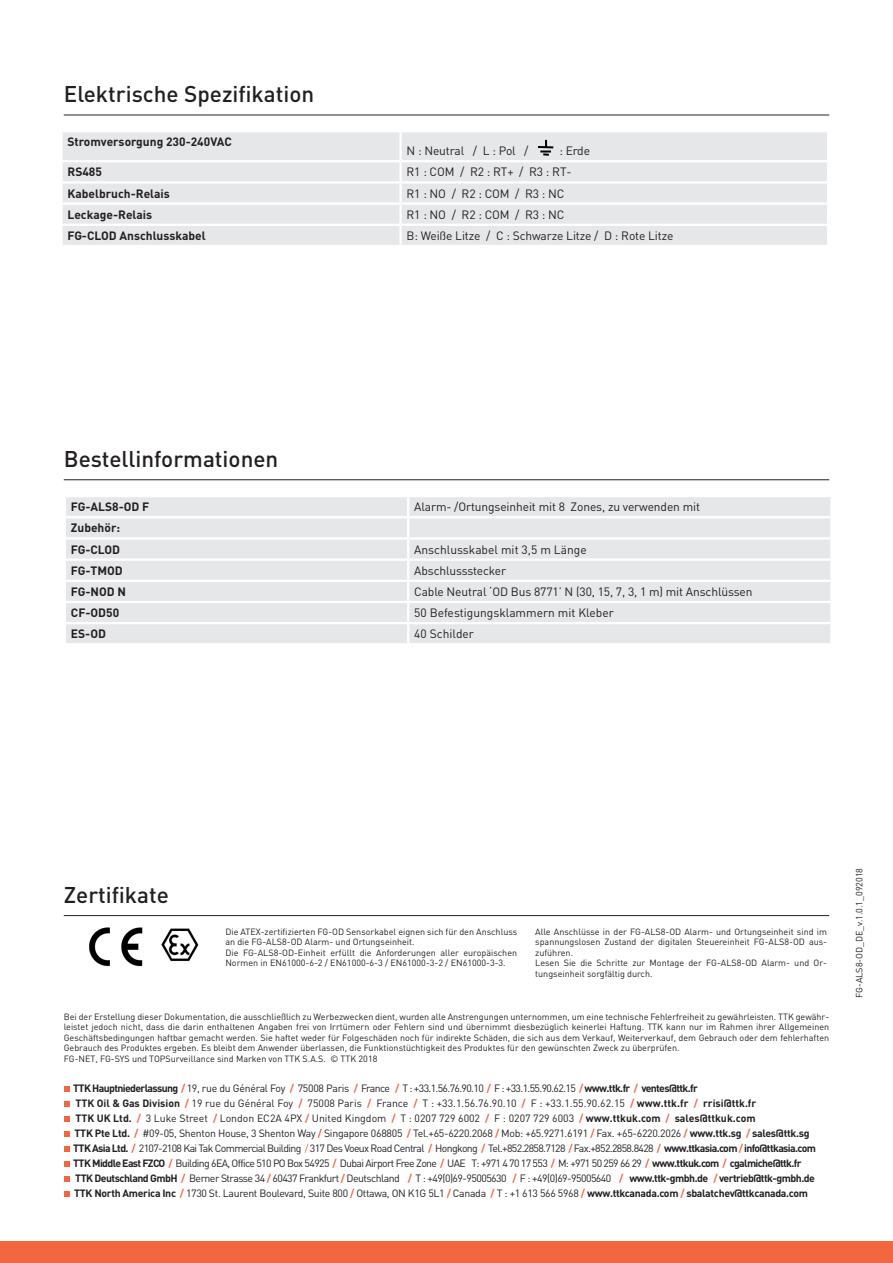
<style>
.page{position:relative;width:893px;height:1263px;background:#fff}
.page>*{position:absolute;margin:0;border:0;box-sizing:border-box;transform-origin:0 0}
.t1{font:500 22.5px "DINOT";color:#231f20}
.t2{font:12px "DINOT";letter-spacing:-.01em;color:#231f20}
.t3{font:700 12px/21.1px "DINOT";color:#231f20}
.t4{font:10.5px/15px "DINOT";letter-spacing:-.05em;color:#231f20}
.t5{font:9px/10.5px "DINOT";color:#231f20}
.s1{font-weight:700}
.s2{font-weight:700;color:#f26640}
.s3{color:#f26640}
</style>
<div class="page">
<div style="left:0;top:1242px;width:893px;height:21px;background:#f26640"></div>
<div style="left:66px;top:497px;width:764px;height:146px;background:#e6e7e9"></div>
<hr style="left:64px;top:516px;width:344px;height:2px;background:#fff">
<hr style="left:408px;top:516px;width:425px;height:2px;background:#fff">
<hr style="left:64px;top:537px;width:344px;height:3px;background:#fff">
<hr style="left:408px;top:537px;width:425px;height:3px;background:#fff">
<hr style="left:64px;top:558px;width:344px;height:3px;background:#fff">
<hr style="left:408px;top:558px;width:425px;height:3px;background:#fff">
<hr style="left:64px;top:580px;width:344px;height:2px;background:#fff">
<hr style="left:408px;top:580px;width:425px;height:2px;background:#fff">
<hr style="left:64px;top:601px;width:344px;height:2px;background:#fff">
<hr style="left:408px;top:601px;width:425px;height:2px;background:#fff">
<hr style="left:64px;top:622px;width:344px;height:2px;background:#fff">
<hr style="left:408px;top:622px;width:425px;height:2px;background:#fff">
<svg style="left:407px;top:497px;width:2px;height:146px"></svg>
<hr style="left:64px;top:915px;width:765px;height:1px;background:#231f20">
<hr style="left:64px;top:479px;width:765px;height:1px;background:#231f20">
<img style="left:89px;top:927px;width:54px;height:40px">
<img style="left:161px;top:928px;width:38px;height:34px">
<div style="left:63px;top:132px;width:764px;height:113px;background:#e6e7e9"></div>
<hr style="left:399px;top:132px;width:3px;height:28px;background:#fff">
<hr style="left:60px;top:160px;width:341px;height:2px;background:#fff">
<hr style="left:401px;top:160px;width:428px;height:2px;background:#fff">
<hr style="left:399px;top:162px;width:3px;height:19px;background:#fff">
<hr style="left:60px;top:181px;width:341px;height:3px;background:#fff">
<hr style="left:401px;top:181px;width:428px;height:3px;background:#fff">
<hr style="left:399px;top:184px;width:3px;height:18px;background:#fff">
<hr style="left:60px;top:202px;width:341px;height:3px;background:#fff">
<hr style="left:401px;top:202px;width:428px;height:3px;background:#fff">
<hr style="left:399px;top:205px;width:3px;height:19px;background:#fff">
<hr style="left:60px;top:224px;width:341px;height:2px;background:#fff">
<hr style="left:401px;top:224px;width:428px;height:2px;background:#fff">
<hr style="left:399px;top:226px;width:3px;height:19px;background:#fff">
<svg style="left:538px;top:140px;width:15px;height:15px"></svg>
<hr style="left:64px;top:115px;width:765px;height:1px;background:#231f20">
<svg style="left:64px;top:1086px;width:5px;height:6px"></svg>
<svg style="left:64px;top:1101px;width:5px;height:6px"></svg>
<svg style="left:64px;top:1116px;width:5px;height:6px"></svg>
<svg style="left:64px;top:1131px;width:5px;height:6px"></svg>
<svg style="left:64px;top:1146px;width:5px;height:6px"></svg>
<svg style="left:64px;top:1161px;width:5px;height:6px"></svg>
<svg style="left:64px;top:1176px;width:5px;height:6px"></svg>
<svg style="left:64px;top:1191px;width:5px;height:6px"></svg>
<h1 class="t1" style="left:64px;top:79px;width:252px">Elektrische Spezifikation</h1>
<h2 class="t3" style="left:68px;top:131px;width:166px">Stromversorgung 230-240VAC</h2>
<h2 class="t2" style="left:407px;top:143px;width:123px">N : Neutral / L : Pol /</h2>
<h2 class="t2" style="left:559px;top:143px;width:32px">: Erde</h2>
<h2 class="t3" style="left:68px;top:161px;width:36px">RS485</h2>
<h2 class="t2" style="left:407px;top:164px;width:166px">R1 : COM / R2 : RT+ / R3 : RT-</h2>
<h2 class="t3" style="left:68px;top:182px;width:104px">Kabelbruch-Relais</h2>
<h2 class="t2" style="left:407px;top:185px;width:159px">R1 : NO / R2 : COM / R3 : NC</h2>
<h2 class="t3" style="left:68px;top:203px;width:86px">Leckage-Relais</h2>
<h2 class="t2" style="left:407px;top:206px;width:159px">R1 : NO / R2 : COM / R3 : NC</h2>
<h2 class="t3" style="left:68px;top:224px;width:140px">FG-CLOD Anschlusskabel</h2>
<h2 class="t2" style="left:407px;top:227px;width:268px">B: Weiße Litze / C : Schwarze Litze / D : Rote Litze</h2>
<h1 class="t1" style="left:64px;top:444px;width:216px">Bestellinformationen</h1>
<h2 class="t3" style="left:71px;top:496px;width:80px">FG-ALS8-OD F</h2>
<h2 class="t2" style="left:414px;top:499px;width:287px">Alarm- /Ortungseinheit mit 8 Zones, zu verwenden mit</h2>
<h2 class="t3" style="left:71px;top:517px;width:51px">Zubehör:<br>FG-CLOD</h2>
<h2 class="t2" style="left:414px;top:541px;width:174px">Anschlusskabel mit 3,5 m Länge</h2>
<h2 class="t3" style="left:71px;top:559px;width:53px">FG-TMOD</h2>
<h2 class="t2" style="left:414px;top:562px;width:94px">Abschlussstecker</h2>
<h2 class="t3" style="left:71px;top:580px;width:57px">FG-NOD N</h2>
<h2 class="t2" style="left:414px;top:583px;width:340px">Cable Neutral ‘OD Bus 8771’ N (30, 15, 7, 3, 1 m) mit Anschlüssen</h2>
<h2 class="t3" style="left:71px;top:602px;width:50px">CF-OD50</h2>
<h2 class="t2" style="left:414px;top:605px;width:201px">50 Befestigungsklammern mit Kleber</h2>
<h2 class="t3" style="left:71px;top:623px;width:37px">ES-OD</h2>
<h2 class="t2" style="left:414px;top:626px;width:61px">40 Schilder</h2>
<h1 class="t1" style="left:64px;top:879px;width:107px">Zertifikate</h1>
<p class="t5" style="left:225px;top:926px;width:293px">Die ATEX-zertifizierten FG-OD Sensorkabel eignen sich für den Anschluss an die FG-ALS8-OD Alarm- und Ortungseinheit.<br>Die FG-ALS8-OD-Einheit erfüllt die Anforderungen aller europäischen Normen in EN61000-6-2 / EN61000-6-3 / EN61000-3-2 / EN61000-3-3.</p>
<p class="t5" style="left:535px;top:926px;width:293px">Alle Anschlüsse in der FG-ALS8-OD Alarm- und Ortungseinheit sind im spannungslosen Zustand der digitalen Steuereinheit FG-ALS8-OD aus&shy;zuführen.<br>Lesen Sie die Schritte zur Montage der FG-ALS8-OD Alarm- und Or&shy;tungseinheit sorgfältig durch.</p>
<p class="t5" style="left:64px;top:1011px;width:767px">Bei der Erstellung dieser Dokumentation, die ausschließlich zu Werbezwecken dient, wurden alle Anstrengungen unternommen, um eine technische Fehlerfreiheit zu gewährleisten. TTK gewähr&shy;leistet jedoch nicht, dass die darin enthaltenen Angaben frei von Irrtümern oder Fehlern sind und übernimmt diesbezüglich keinerlei Haftung. TTK kann nur im Rahmen ihrer Allgemeinen Geschäftsbedingungen haftbar gemacht werden. Sie haftet weder für Folgeschäden noch für indirekte Schäden, die sich aus dem Verkauf, Weiterverkauf, dem Gebrauch oder dem fehlerhaften Gebrauch des Produktes ergeben. Es bleibt dem Anwender überlassen, die Funktionstüchtigkeit des Produktes für den gewünschten Zweck zu überprüfen.<br>FG-NET, FG-SYS und TOPSurveillance sind Marken von TTK S.A.S. © TTK 2018</p>
<p class="t4" style="left:73px;top:1080px;width:744px"><span class="s1">TTK Hauptniederlassung</span> <span class="s2">/</span> 19, rue du Général Foy <span class="s2">/</span> 75008 Paris <span class="s2">/</span> France <span class="s2">/</span> T : +33.1.56.76.90.10 <span class="s2">/</span> F : +33.1.55.90.62.15 <span class="s2">/</span> <span class="s1">www.ttk.fr</span> <span class="s2">/</span> <span class="s1">ventes@ttk.fr<br>TTK Oil &amp; Gas Division</span> <span class="s2">/</span> 19 rue du Général Foy <span class="s2">/</span> 75008 Paris <span class="s2">/</span> France <span class="s2">/</span> T : +33.1.56.76.90.10 <span class="s2">/</span> F : +33.1.55.90.62.15 <span class="s2">/</span> <span class="s1">www.ttk.fr</span> <span class="s2">/</span> <span class="s1">rrisi@ttk.fr<br>TTK UK Ltd.</span> <span class="s2">/</span> 3 Luke Street <span class="s2">/</span> London EC2A 4PX <span class="s2">/</span> United Kingdom <span class="s2">/</span> T : 0207 729 6002 <span class="s2">/</span> F : 0207 729 6003 <span class="s2">/</span> <span class="s1">www.ttkuk.com</span> <span class="s2">/</span> <span class="s1">sales@ttkuk.com<br>TTK Pte Ltd.</span> <span class="s2">/</span> #09-05, Shenton House, 3 Shenton Way <span class="s2">/</span> Singapore 068805 <span class="s2">/</span> Tel.+65-6220.2068 <span class="s2">/</span> Mob: +65.9271.6191 <span class="s2">/</span> Fax. +65-6220.2026 <span class="s2">/</span> <span class="s1">www.ttk.sg</span> <span class="s2">/</span> <span class="s1">sales@ttk.sg TTK Asia Ltd.</span> <span class="s2">/</span> 2107-2108 Kai Tak Commercial Building <span class="s3">/</span> 317 Des Voeux Road Central <span class="s2">/</span> Hongkong <span class="s2">/</span> Tel.+852.2858.7128 <span class="s2">/</span> Fax.+852.2858.8428 <span class="s2">/</span> <span class="s1">www.ttkasia.com</span> <span class="s2">/</span> <span class="s1">info@ttkasia.com TTK Middle East FZCO</span> <span class="s2">/</span> Building 6EA, Office 510 PO Box 54925 <span class="s2">/</span> Dubai Airport Free Zone <span class="s2">/</span> UAE T: +971 4 70 17 553 <span class="s2">/</span> M: +971 50 259 66 29 <span class="s2">/</span> <span class="s1">www.ttkuk.com</span> <span class="s2">/</span> <span class="s1">cgalmiche@ttk.fr TTK Deutschland GmbH</span> <span class="s2">/</span> Berner Strasse 34 <span class="s2">/</span> 60437 Frankfurt <span class="s2">/</span> Deutschland <span class="s2">/</span> T : +49(0)69-95005630 <span class="s2">/</span> F : +49(0)69-95005640 <span class="s2">/</span> <span class="s1">www.ttk-gmbh.de</span> <span class="s2">/</span> <span class="s1">vertrieb@ttk-gmbh.de TTK North America Inc</span> <span class="s2">/</span> 1730 St. Laurent Boulevard, Suite 800 <span class="s2">/</span> Ottawa, ON K1G 5L1 <span class="s2">/</span> Canada <span class="s2">/</span> T : +1 613 566 5968 <span class="s2">/</span> <span class="s1">www.ttkcanada.com</span> <span class="s2">/</span> <span class="s1">sbalatchev@ttkcanada.com</span></p>
<p class="t5" style="left:854px;top:998px;width:132px;rotate:-90deg">FG-ALS8-OD_DE_v.1.0.1_092018</p>
</div>
